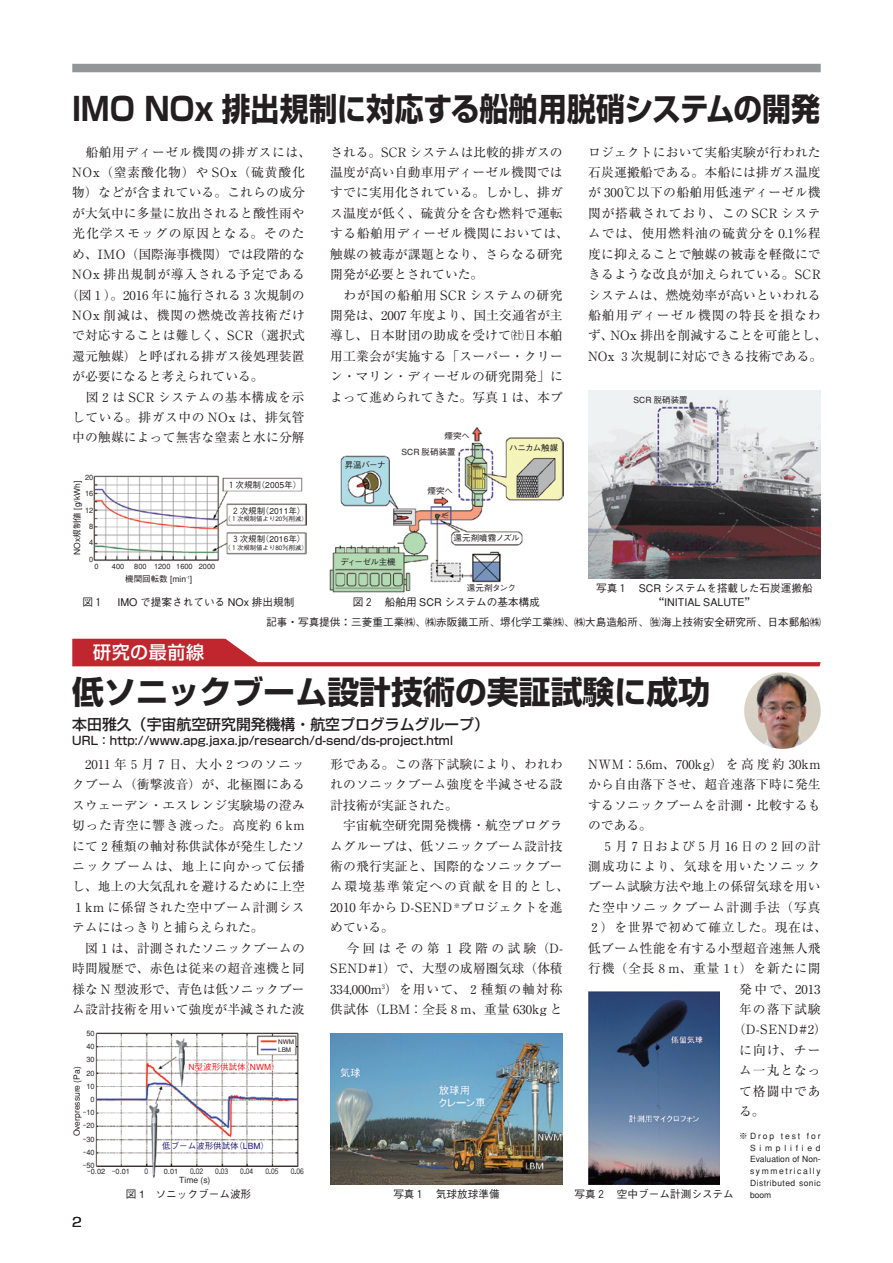
<style>
.page{position:relative;width:893px;height:1263px;background:#fff}
.page>*{position:absolute;margin:0;border:0;box-sizing:border-box;transform-origin:0 0}
.t1{font:700 31.95px "Shin Go";color:#231f20;scale:.91 1}
.t2{font:700 31.95px "Shin Go";color:#231f20}
.t3{font:500 18px "Shin Go";letter-spacing:.03em;color:#fff}
.t4{font:500 14.85px "Shin Go";color:#231f20}
.t5{font:12.75px/20.4px "Ryumin";letter-spacing:.015em;color:#231f20}
.t6{font:12.75px "Ryumin";letter-spacing:.05em;color:#231f20}
.t7{font:12.75px "Ryumin";letter-spacing:.08em;color:#231f20}
.t8{font:12.75px "Ryumin";letter-spacing:.045em;color:#231f20}
.t9{font:12.75px "Ryumin";letter-spacing:.07em;color:#231f20}
.t10{font:12.75px "Ryumin";letter-spacing:.065em;color:#231f20}
.t11{font:12.75px "Ryumin";letter-spacing:.055em;color:#231f20}
.t12{font:12.75px "Ryumin";letter-spacing:.06em;color:#231f20}
.t13{font:12.75px "Shin Go";color:#231f20}
.t14{font:500 11.7px "Shin Go";color:#231f20}
.t15{font:500 10.65px/13.8px "Gothic BBB";color:#231f20;text-align:center}
.t16{font:500 8.55px/11.7px "Gothic BBB";color:#231f20;text-align:justify}
.t17{font:500 8.55px "Gothic BBB";color:#201c70}
.t18{font:500 8.55px "Gothic BBB";color:#ee1d23}
.t19{font:500 8.55px "Gothic BBB";letter-spacing:-.055em;color:#231f20}
.t20{font:500 7.5px/13.2px "Gothic BBB";color:#231f20;text-align:center}
.t21{font:7.5px "Hankaku Num Gth";color:#231f20}
.t22{font:500 6.45px/8.6px "Gothic BBB";color:#231f20}
.s1{font-family:"Hankaku Num Gth";font-weight:400}
</style>
<div class="page">
<div style="left:72px;top:64px;width:749px;height:8px;background:#939598"></div>
<img style="left:330px;top:1033px;width:233px;height:151px">
<img style="left:95px;top:1032px;width:204px;height:146px">
<svg style="left:72px;top:639px;width:749px;height:27px"></svg>
<img style="left:744px;top:672px;width:77px;height:77px;border-radius:38px">
<img style="left:589px;top:991px;width:130px;height:193px">
<img style="left:588px;top:390px;width:233px;height:188px">
<img style="left:93px;top:475px;width:214px;height:86px">
<img style="left:330px;top:427px;width:233px;height:165px">
<svg style="left:188px;top:1059px;width:87px;height:19px"></svg>
<svg style="left:161px;top:1130px;width:103px;height:27px"></svg>
<h1 class="t1" style="left:72px;top:88px;width:823px">IMO NOx 排出規制に対応する船舶用脱硝システムの開発</h1>
<p class="t8" style="left:72px;top:144px;width:240px">　船舶用ディーゼル機関の排ガスには、</p>
<p class="t9" style="left:72px;top:165px;width:234px">NOx（窒素酸化物）や SOx（硫黄酸化</p>
<p class="t5" style="left:72px;top:182px;width:234px">物）などが含まれている。これらの成分</p>
<p class="t5" style="left:72px;top:203px;width:234px">が大気中に多量に放出されると酸性雨や</p>
<p class="t7" style="left:72px;top:226px;width:234px">光化学スモッグの原因となる。そのた</p>
<p class="t5" style="left:72px;top:244px;width:234px">め、IMO（国際海事機関）では段階的な</p>
<p class="t11" style="left:72px;top:267px;width:234px">NOx 排出規制が導入される予定である</p>
<p class="t5" style="left:66px;top:284px;width:240px">（図１）。2016 年に施行される３次規制の</p>
<p class="t12" style="left:72px;top:308px;width:234px">NOx 削減は、機関の燃焼改善技術だけ</p>
<p class="t5" style="left:72px;top:325px;width:234px">で対応することは難しく、SCR（選択式</p>
<p class="t5" style="left:72px;top:346px;width:234px">還元触媒）と呼ばれる排ガス後処理装置</p>
<p class="t5" style="left:72px;top:366px;width:193px">が必要になると考えられている。</p>
<p class="t6" style="left:72px;top:389px;width:234px">　図２は SCR システムの基本構成を示</p>
<p class="t8" style="left:72px;top:410px;width:234px">している。排ガス中の NOx は、排気管</p>
<p class="t5" style="left:72px;top:427px;width:234px">中の触媒によって無害な窒素と水に分解</p>
<p class="t5" style="left:330px;top:141px;width:240px">される。SCR システムは比較的排ガスの温度が高い自動車用ディーゼル機関ではすでに実用化されている。しかし、排ガス温度が低く、硫黄分を含む燃料で運転する船舶用ディーゼル機関においては、触媒の被毒が課題となり、さらなる研究開発が必要とされていた。<br>　わが国の船舶用 SCR システムの研究開発は、2007 年度より、国土交通省が主導し、日本財団の助成を受けて㈳日本舶用工業会が実施する「スーパー・クリーン・マリン・ディーゼルの研究開発」によって進められてきた。写真１は、本プ</p>
<p class="t5" style="left:588px;top:141px;width:241px">ロジェクトにおいて実船実験が行われた石炭運搬船である。本船には排ガス温度が 300℃以下の船舶用低速ディーゼル機関が搭載されており、この SCR システムでは、使用燃料油の硫黄分を 0.1％程度に抑えることで触媒の被毒を軽微にできるような改良が加えられている。SCRシステムは、燃焼効率が高いといわれる船舶用ディーゼル機関の特長を損なわず、NOx 排出を削減することを可能とし、<br>NOx ３次規制に対応できる技術である。</p>
<p class="t16" style="left:634px;top:394px;width:56px">SCR 脱硝装置</p>
<p class="t16" style="left:345px;top:459px;width:42px">昇温バーナ</p>
<p class="t16" style="left:445px;top:430px;width:27px">煙突へ</p>
<p class="t16" style="left:402px;top:446px;width:56px">SCR 脱硝装置</p>
<p class="t16" style="left:509px;top:442px;width:51px">ハニカム触媒</p>
<p class="t20" style="left:85px;top:469px;width:10px;line-height:16.5px">20<br>16<br>12<br>8<br>4<br>0</p>
<p class="t16" style="left:72px;top:555px;width:75px;rotate:-90deg">NOx規制値 [g/kWh]</p>
<p class="t20" style="left:94px;top:559px;width:6px">0</p>
<p class="t20" style="left:112px;top:559px;width:14px">400</p>
<p class="t20" style="left:134px;top:559px;width:83px">800 1200 1600 2000</p>
<p class="t16" style="left:125px;top:573px;width:69px">機関回転数 [min<sup>-1</sup>]</p>
<p class="t16" style="left:227px;top:479px;width:76px">１次規制（2005年）</p>
<p class="t16" style="left:231px;top:505px;width:76px">２次規制（2011年）</p>
<p class="t22" style="left:224px;top:515px;width:85px">（１次規制値より20％削減）</p>
<p class="t16" style="left:231px;top:533px;width:76px">３次規制（2016年）</p>
<p class="t22" style="left:224px;top:543px;width:85px">（１次規制値より80％削減）</p>
<p class="t19" style="left:340px;top:557px;width:57px">ディーゼル主機</p>
<p class="t16" style="left:428px;top:485px;width:27px">煙突へ</p>
<p class="t16" style="left:453px;top:532px;width:68px">還元剤噴霧ノズル</p>
<p class="t16" style="left:467px;top:582px;width:51px">還元剤タンク</p>
<p class="t15" style="left:83px;top:595px;width:213px">図１　 IMO で提案されている NOx 排出規制</p>
<p class="t15" style="left:353px;top:595px;width:189px">図２　船舶用 SCR システムの基本構成</p>
<p class="t15" style="left:596px;top:581px;width:218px">写真１　SCR システムを搭載した石炭運搬船“INITIAL SALUTE”</p>
<h2 class="t3" style="left:93px;top:641px;width:113px">研究の最前線</h2>
<p class="t15" style="left:266px;top:616px;width:556px">記事・写真提供：三菱重工業㈱、㈱赤阪鐵工所、堺化学工業㈱、㈱大島造船所、（独）海上技術安全研究所、日本郵船㈱</p>
<h1 class="t2" style="left:72px;top:671px;width:639px">低ソニックブーム設計技術の実証試験に成功</h1>
<p class="t4" style="left:72px;top:715px;width:418px">本田雅久（宇宙航空研究開発機構・航空プログラムグループ）</p>
<p class="t14" style="left:72px;top:733px;width:382px">URL：http://www.apg.jaxa.jp/research/d-send/ds-project.html</p>
<p class="t5" style="left:72px;top:754px;width:234px">　2011 年５月７日、大小２つのソニックブーム（衝撃波音）が、北極圏にあるスウェーデン・エスレンジ実験場の澄み切った青空に響き渡った。高度約６kmにて２種類の軸対称供試体が発生したソニックブームは、地上に向かって伝播し、地上の大気乱れを避けるために上空<br>１km に係留された空中ブーム計測システムにはっきりと捕らえられた。<br>　図１は、計測されたソニックブームの時間履歴で、赤色は従来の超音速機と同様な N 型波形で、青色は低ソニックブーム設計技術を用いて強度が半減された波</p>
<p class="t5" style="left:330px;top:754px;width:240px">形である。この落下試験により、われわれのソニックブーム強度を半減させる設計技術が実証された。<br>　宇宙航空研究開発機構・航空プログラムグループは、低ソニックブーム設計技術の飛行実証と、国際的なソニックブーム環境基準策定への貢献を目的とし、<br>2010 年から D-SEND <sup>※</sup>プロジェクトを進めている。<br>　今回はその第１段階の試験（D-<br>SEND#1）で、大型の成層圏気球（体積<br>334,000m<sup>3</sup>）を用いて、２種類の軸対称供試体（LBM：全長８m、重量 630kg と</p>
<p class="t6" style="left:588px;top:757px;width:234px">NWM：5.6m、700kg）を高度約 30km</p>
<p class="t5" style="left:588px;top:774px;width:234px">から自由落下させ、超音速落下時に発生</p>
<p class="t5" style="left:588px;top:795px;width:234px">するソニックブームを計測・比較するも</p>
<p class="t5" style="left:588px;top:815px;width:65px">のである。</p>
<p class="t6" style="left:588px;top:838px;width:234px">　５月７日および５月 16 日の２回の計</p>
<p class="t7" style="left:588px;top:859px;width:234px">測成功により、気球を用いたソニック</p>
<p class="t5" style="left:588px;top:876px;width:234px">ブーム試験方法や地上の係留気球を用い</p>
<p class="t7" style="left:588px;top:899px;width:234px">た空中ソニックブーム計測手法（写真</p>
<p class="t6" style="left:588px;top:920px;width:240px">２）を世界で初めて確立した。現在は、</p>
<p class="t5" style="left:588px;top:937px;width:234px">低ブーム性能を有する小型超音速無人飛</p>
<p class="t10" style="left:588px;top:961px;width:234px">行機（全長８m、重量１t）を新たに開</p>
<p class="t5" style="left:739px;top:978px;width:83px">発中で、2013</p>
<p class="t5" style="left:739px;top:999px;width:83px">年の落下試験</p>
<p class="t5" style="left:733px;top:1019px;width:96px">（D-SEND#2）</p>
<p class="t5" style="left:739px;top:1039px;width:83px">に向け、チー</p>
<p class="t5" style="left:739px;top:1060px;width:83px">ム一丸となっ</p>
<p class="t5" style="left:739px;top:1080px;width:83px">て格闘中であ</p>
<p class="t5" style="left:739px;top:1101px;width:27px">る。</p>
<p class="t16" style="left:750px;top:1130px;width:72px;text-indent:-11px">※ Drop test for Simplified Evaluation of Non&shy;symmetrically Distributed sonic boom</p>
<p class="t20" style="left:83px;top:1027px;width:13px;text-align:right">50<br>40<br>30<br>20<br>10<br>0 <span class="s1">-</span>10 <span class="s1">-</span>20 <span class="s1">-</span>30 <span class="s1">-</span>40 <span class="s1">-</span>50</p>
<p class="t20" style="left:87px;top:1165px;width:45px"><span class="s1">-</span>0.02 <span class="s1">-</span>0.01</p>
<p class="t21" style="left:145px;top:1168px;width:5px">0</p>
<p class="t20" style="left:164px;top:1165px;width:16px">0.01</p>
<p class="t21" style="left:190px;top:1168px;width:15px">0.02</p>
<p class="t21" style="left:215px;top:1168px;width:15px">0.03</p>
<p class="t21" style="left:240px;top:1168px;width:15px">0.04</p>
<p class="t21" style="left:266px;top:1168px;width:15px">0.05</p>
<p class="t21" style="left:291px;top:1168px;width:15px">0.06</p>
<p class="t22" style="left:278px;top:1037px;width:17px">NWM<br>LBM</p>
<p class="t18" style="left:189px;top:1062px;width:93px">N型波形供試体（NWM）</p>
<p class="t16" style="left:71px;top:1136px;width:71px;rotate:-90deg">Overpressure (Pa)</p>
<p class="t17" style="left:162px;top:1141px;width:108px">低ブーム波形供試体（LBM）</p>
<p class="t16" style="left:179px;top:1174px;width:33px">Time (s)</p>
<p class="t15" style="left:126px;top:1187px;width:127px">図 1　ソニックブーム波形</p>
<p class="t15" style="left:393px;top:1187px;width:108px">写真１　気球放球準備</p>
<p class="t15" style="left:574px;top:1187px;width:161px">写真２　空中ブーム計測システム</p>
<p class="t13" style="left:72px;top:1214px;width:11px">2</p>
</div>
